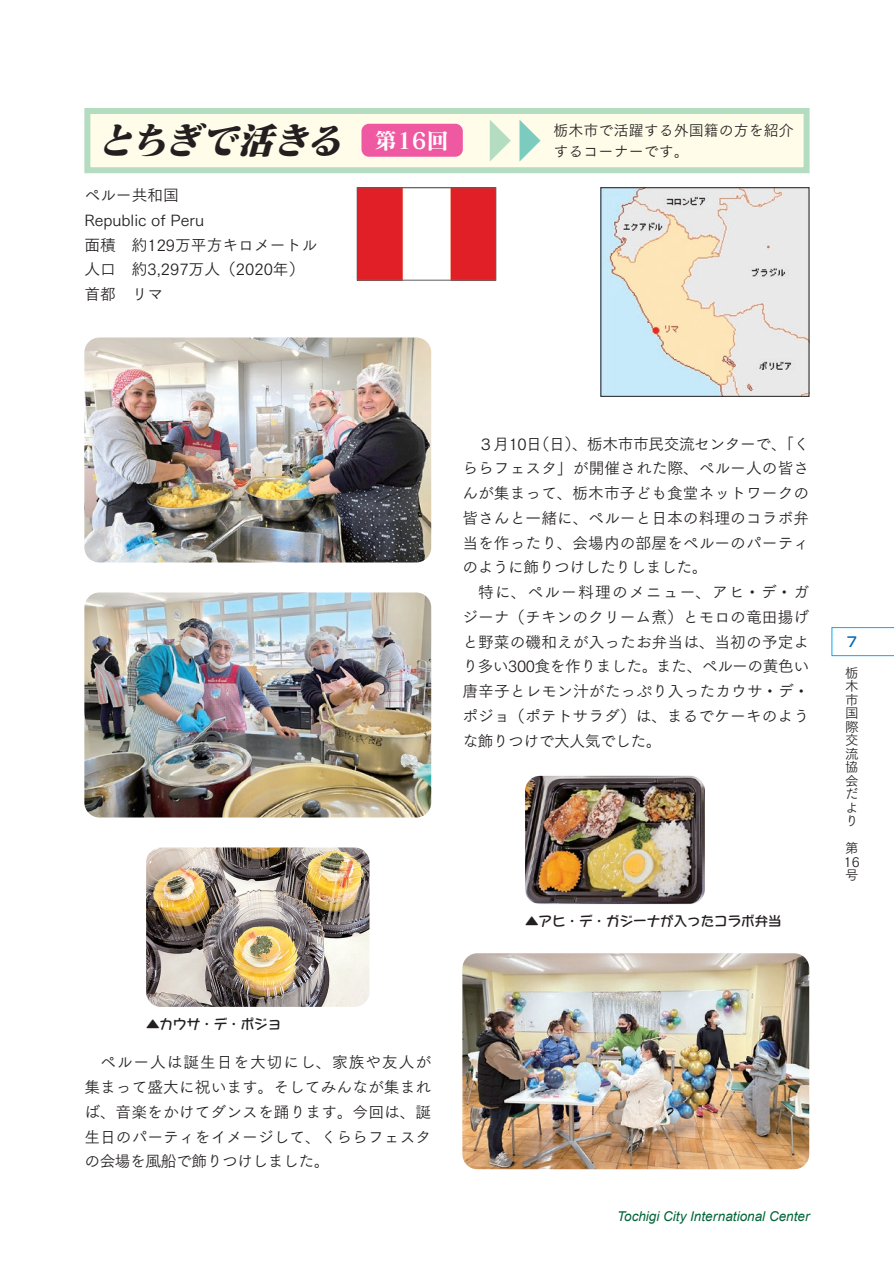
<style>
.page{position:relative;width:894px;height:1263px;background:#fff}
.page>*{position:absolute;margin:0;border:0;box-sizing:border-box;transform-origin:0 0}
.t1{font:italic 37.5px "Matisse Pro EB";color:#231f20}
.t2{font:15.75px/24.8px "Tsuku Go Pr 5 R";color:#231f20;text-align:justify}
.t3{font:15px "Tsuku Go Pr 5 R";color:#231f20}
.t4{font:italic 13.5px "Arial";color:#006436}
.t5{font:13.5px "Seurat Capie Pro DB";color:#231f20}
.t6{font:13.5px/13.5px "Tsuku Go Pr 5 R";color:#231f20}
.t7{font:500 13.5px "Shin Go Pro";color:#0166b3}
</style>
<div class="page">
<div style="left:84px;top:108px;width:725px;height:65px;background:#fffde9;border:6px solid #b3dcc0"></div>
<div style="left:361px;top:124px;width:101px;height:33px;background:#ef59a1;border-radius:8px"></div>
<svg style="left:489px;top:120px;width:21px;height:41px"></svg>
<svg style="left:519px;top:120px;width:21px;height:42px"></svg>
<img style="left:84px;top:338px;width:347px;height:224px">
<img style="left:84px;top:592px;width:347px;height:226px">
<img style="left:462px;top:953px;width:346px;height:216px">
<img style="left:146px;top:848px;width:223px;height:159px">
<img style="left:525px;top:776px;width:179px;height:128px">
<img style="left:359px;top:190px;width:135px;height:88px">
<div style="left:357px;top:188px;width:139px;height:92px;border:1px solid #6c6d70"></div>
<img style="left:602px;top:190px;width:204px;height:205px">
<svg style="left:831px;top:627px;width:62px;height:29px"></svg>
<h1 class="t1" style="left:96px;top:116px;width:354px">とちぎで活きる <sup>第</sup> <sup>1</sup> <sup>6</sup> <sup>回</sup></h1>
<p class="t2" style="left:84px;top:182px;width:234px;text-align:left">ペルー共和国<br>Republic of Peru<br>面積　約129万平方キロメートル人口　約3,297万人（2020年）首都　リマ</p>
<p class="t3" style="left:553px;top:117px;width:241px">栃木市で活躍する外国籍の方を紹介</p>
<p class="t3" style="left:553px;top:138px;width:136px">するコーナーです。</p>
<p class="t2" style="left:462px;top:430px;width:348px;text-indent:16px">３月10日（日）、栃木市市民交流センターで、「くららフェスタ」が開催された際、ペルー人の皆さんが集まって、栃木市子ども食堂ネットワークの皆さんと一緒に、ペルーと日本の料理のコラボ弁当を作ったり、会場内の部屋をペルーのパーティのように飾りつけしたりしました。</p>
<p class="t2" style="left:462px;top:579px;width:348px;text-indent:16px">特に、ペルー料理のメニュー、アヒ・デ・ガジーナ（チキンのクリーム煮）とモロの竜田揚げと野菜の磯和えが入ったお弁当は、当初の予定より多い300食を作りました。また、ペルーの黄色い唐辛子とレモン汁がたっぷり入ったカウサ・デ・ポジョ（ポテトサラダ）は、まるでケーキのような飾りつけで大人気でした。</p>
<p class="t5" style="left:525px;top:912px;width:258px">▲アヒ・デ・ガジーナが入ったコラボ弁当</p>
<p class="t7" style="left:846px;top:631px;width:12px">7</p>
<p class="t6" style="left:844px;top:665px;width:15px">栃木市国際交流協会だより</p>
<p class="t6" style="left:843px;top:840px;width:17px">第<br>16号</p>
<p class="t5" style="left:146px;top:1015px;width:136px">▲カウサ・デ・ポジョ</p>
<p class="t2" style="left:84px;top:1049px;width:348px;text-indent:16px">ペルー人は誕生日を大切にし、家族や友人が集まって盛大に祝います。そしてみんなが集まれば、音楽をかけてダンスを踊ります。今回は、誕生日のパーティをイメージして、くららフェスタの会場を風船で飾りつけしました。</p>
<p class="t4" style="left:617px;top:1207px;width:194px">Tochigi City International Center</p>
</div>
